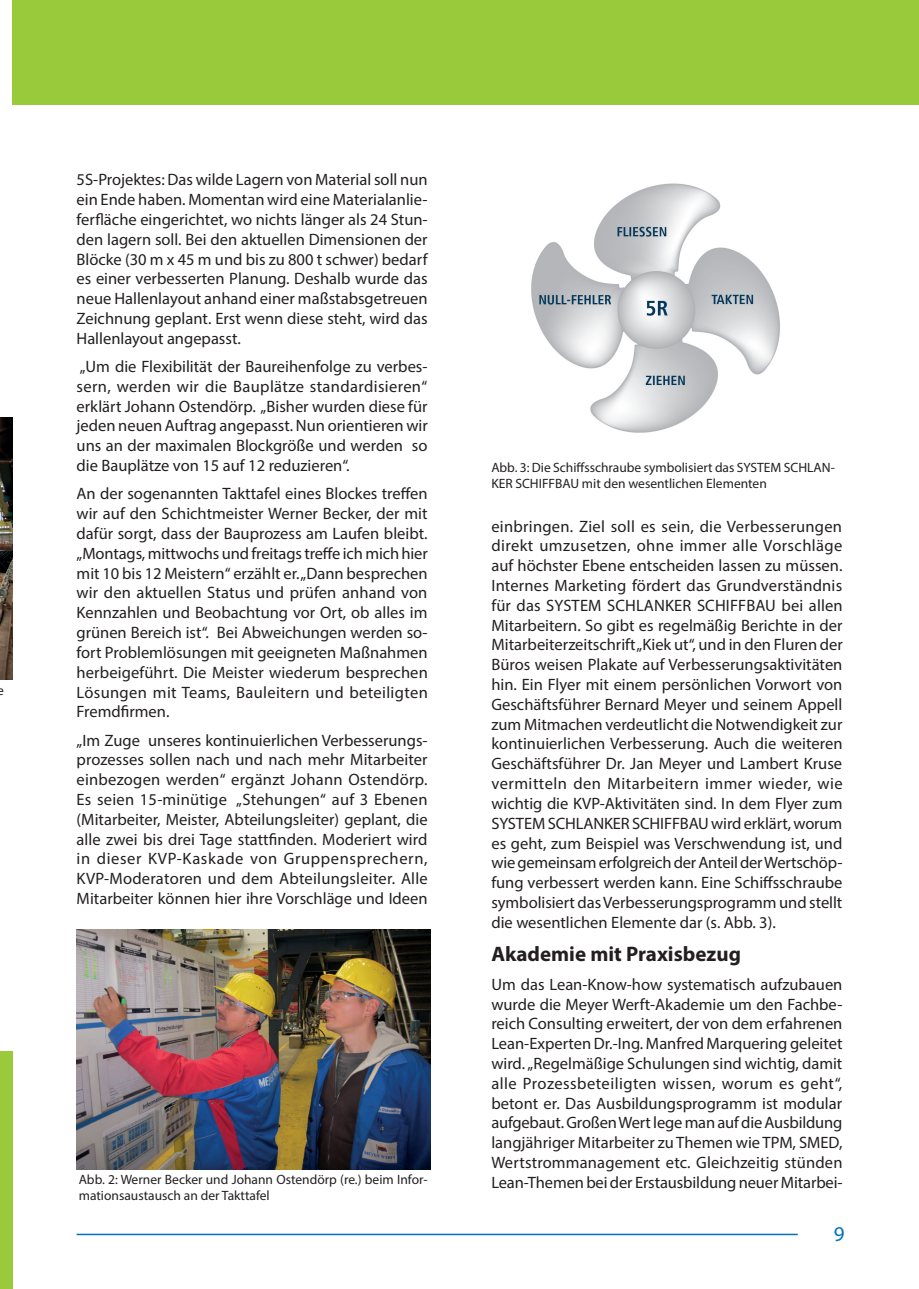
<style>
.page{position:relative;width:919px;height:1289px;background:#fff}
.page>*{position:absolute;margin:0;border:0;box-sizing:border-box;transform-origin:0 0}
.t1{font:700 21px "Myriad Pro";color:#231f20}
.t2{font:21px "Myriad Pro";color:#0072bc}
.t3{font:16.5px/19.8px "Myriad Pro";color:#231f20;text-align:justify}
.t4{font:13.5px/16.2px "Myriad Pro";color:#231f20}
</style>
<div class="page">
<hr style="left:77px;top:1233px;width:720px;height:2px;background:#0072bc">
<div style="left:13px;top:0;width:905px;height:104px;background:#99ca3b"></div>
<div style="left:0;top:1051px;width:12px;height:237px;background:#99ca3b"></div>
<img style="left:0;top:417px;width:12px;height:262px">
<img style="left:531px;top:183px;width:249px;height:250px">
<img style="left:77px;top:929px;width:353px;height:240px">
<p class="t4" style="left:-2px;top:682px;width:8px">e</p>
<p class="t3" style="left:77px;top:170px;width:352px">5S-Projektes: Das wilde Lagern von Material soll nun ein Ende haben. Momentan wird eine Materialanlie&shy;ferfläche eingerichtet, wo nichts länger als 24 Stun&shy;den lagern soll. Bei den aktuellen Dimensionen der Blöcke (30 m x 45 m und bis zu 800 t schwer) bedarf es einer verbesserten Planung. Deshalb wurde das neue Hallenlayout anhand einer maßstabsgetreuen Zeichnung geplant. Erst wenn diese steht, wird das Hallenlayout angepasst.</p>
<p class="t3" style="left:77px;top:356px;width:352px">„Um die Flexibilität der Baureihenfolge zu verbes&shy;sern, werden wir die Bauplätze standardisieren“ erklärt Johann Ostendörp. „Bisher wurden diese für jeden neuen Auftrag angepasst. Nun orientieren wir uns an der maximalen Blockgröße und werden so die Bauplätze von 15 auf 12 reduzieren“.</p>
<p class="t3" style="left:77px;top:483px;width:353px">An der sogenannten Takttafel eines Blockes treffen wir auf den Schichtmeister Werner Becker, der mit dafür sorgt, dass der Bauprozess am Laufen bleibt. „Montags, mittwochs und freitags treffe ich mich hier mit 10 bis 12 Meistern“ erzählt er. „Dann besprechen wir den aktuellen Status und prüfen anhand von Kennzahlen und Beobachtung vor Ort, ob alles im grünen Bereich ist“. Bei Abweichungen werden so&shy;fort Problemlösungen mit geeigneten Maßnahmen herbeigeführt. Die Meister wiederum besprechen Lösungen mit Teams, Bauleitern und beteiligten Fremdfirmen.</p>
<p class="t3" style="left:77px;top:730px;width:353px">„Im Zuge unseres kontinuierlichen Verbesserungs&shy;prozesses sollen nach und nach mehr Mitarbeiter einbezogen werden“ ergänzt Johann Ostendörp.<br>Es seien 15-minütige „Stehungen“ auf 3 Ebenen (Mitarbeiter, Meister, Abteilungsleiter) geplant, die alle zwei bis drei Tage stattfinden. Moderiert wird in dieser KVP-Kaskade von Gruppensprechern, KVP-Moderatoren und dem Abteilungsleiter. Alle Mitarbeiter können hier ihre Vorschläge und Ideen</p>
<p class="t4" style="left:79px;top:1171px;width:350px">Abb. 2: Werner Becker und Johann Ostendörp (re.) beim Infor&shy;mationsaustausch an der Takttafel</p>
<p class="t4" style="left:491px;top:459px;width:345px">Abb. 3: Die Schiffsschraube symbolisiert das SYSTEM SCHLAN-<br>KER SCHIFFBAU mit den wesentlichen Elementen</p>
<p class="t3" style="left:491px;top:516px;width:353px">einbringen. Ziel soll es sein, die Verbesserungen direkt umzusetzen, ohne immer alle Vorschläge auf höchster Ebene entscheiden lassen zu müssen.<br>Internes Marketing fördert das Grundverständnis für das SYSTEM SCHLANKER SCHIFFBAU bei allen Mitarbeitern. So gibt es regelmäßig Berichte in der Mitarbeiterzeitschrift „Kiek ut“, und in den Fluren der Büros weisen Plakate auf Verbesserungsaktivitäten hin. Ein Flyer mit einem persönlichen Vorwort von Geschäftsführer Bernard Meyer und seinem Appell zum Mitmachen verdeutlicht die Notwendigkeit zur kontinuierlichen Verbesserung. Auch die weiteren Geschäftsführer Dr. Jan Meyer und Lambert Kruse vermitteln den Mitarbeitern immer wieder, wie wichtig die KVP-Aktivitäten sind. In dem Flyer zum SYSTEM SCHLANKER SCHIFFBAU wird erklärt, worum es geht, zum Beispiel was Verschwendung ist, und wie gemeinsam erfolgreich der Anteil der Wertschöp&shy;fung verbessert werden kann. Eine Schiffsschraube symbolisiert das Verbesserungsprogramm und stellt die wesentlichen Elemente dar (s. Abb. 3).</p>
<p class="t1" style="left:491px;top:940px;width:251px">Akademie mit Praxisbezug</p>
<p class="t3" style="left:491px;top:974px;width:352px">Um das Lean-Know-how systematisch aufzubauen wurde die Meyer Werft-Akademie um den Fachbe&shy;reich Consulting erweitert, der von dem erfahrenen Lean-Experten Dr.-Ing. Manfred Marquering geleitet wird. „Regelmäßige Schulungen sind wichtig, damit alle Prozessbeteiligten wissen, worum es geht“, betont er. Das Ausbildungsprogramm ist modular aufgebaut. Großen Wert lege man auf die Ausbildung langjähriger Mitarbeiter zu Themen wie TPM, SMED, Wertstrommanagement etc. Gleichzeitig stünden Lean-Themen bei der Erstausbildung neuer Mitarbei-</p>
<p class="t2" style="left:833px;top:1220px;width:12px">9</p>
</div>
